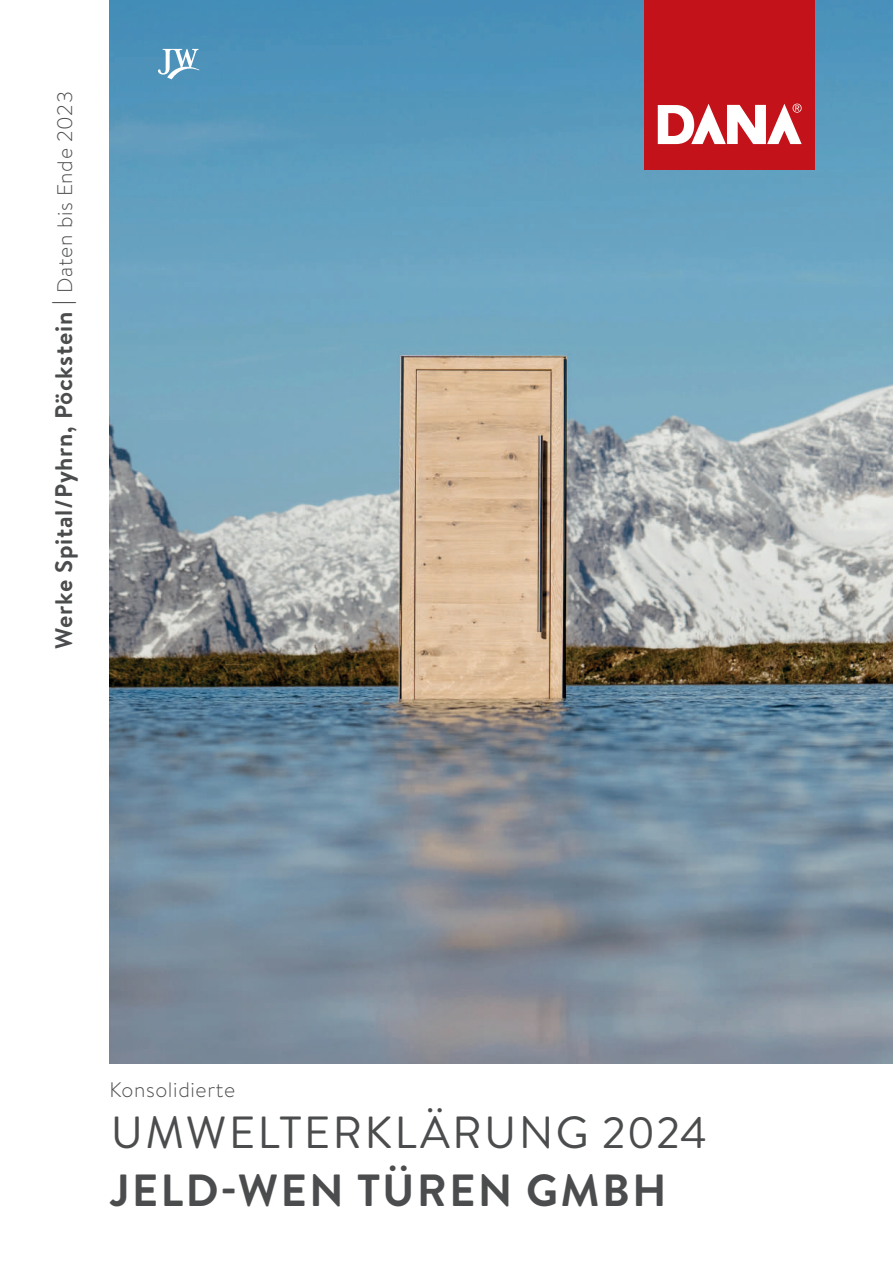
<style>
.page{position:relative;width:893px;height:1263px;background:#fff}
.page>*{position:absolute;margin:0;border:0;box-sizing:border-box;transform-origin:0 0}
.t1{font:45px "Brandon Grotesque";letter-spacing:.05em;color:#4b4c4d}
.t2{font:700 45px "Brandon Grotesque";letter-spacing:.05em;color:#4b4c4d}
.t3{font:700 24px "Brandon Text";letter-spacing:.03em;color:#4b4c4d}
.t4{font:300 21px "Brandon Text";letter-spacing:.03em;color:#4b4c4d}
.s1{font-weight:400}
.s2{font-weight:300;font-size:21px}
</style>
<div class="page">
<img style="left:109px;top:0;width:784px;height:1063px">
<div style="left:645px;top:0;width:170px;height:169px;background:#c4121a"></div>
<svg style="left:658px;top:104px;width:144px;height:40px"></svg>
<svg style="left:158px;top:49px;width:41px;height:30px"></svg>
<p class="t3" style="left:47px;top:649px;width:559px;rotate:-90deg">Werke Spital/Pyhrn, Pöckstein <span class="s1">|</span> <span class="s2">Daten bis Ende 2023</span></p>
<p class="t4" style="left:109px;top:1075px;width:127px">Konsolidierte</p>
<h1 class="t1" style="left:111px;top:1101px;width:597px">UMWELTERKLÄRUNG 2024</h1>
<h1 class="t2" style="left:111px;top:1159px;width:557px">JELD-WEN TÜREN GMBH</h1>
</div>
